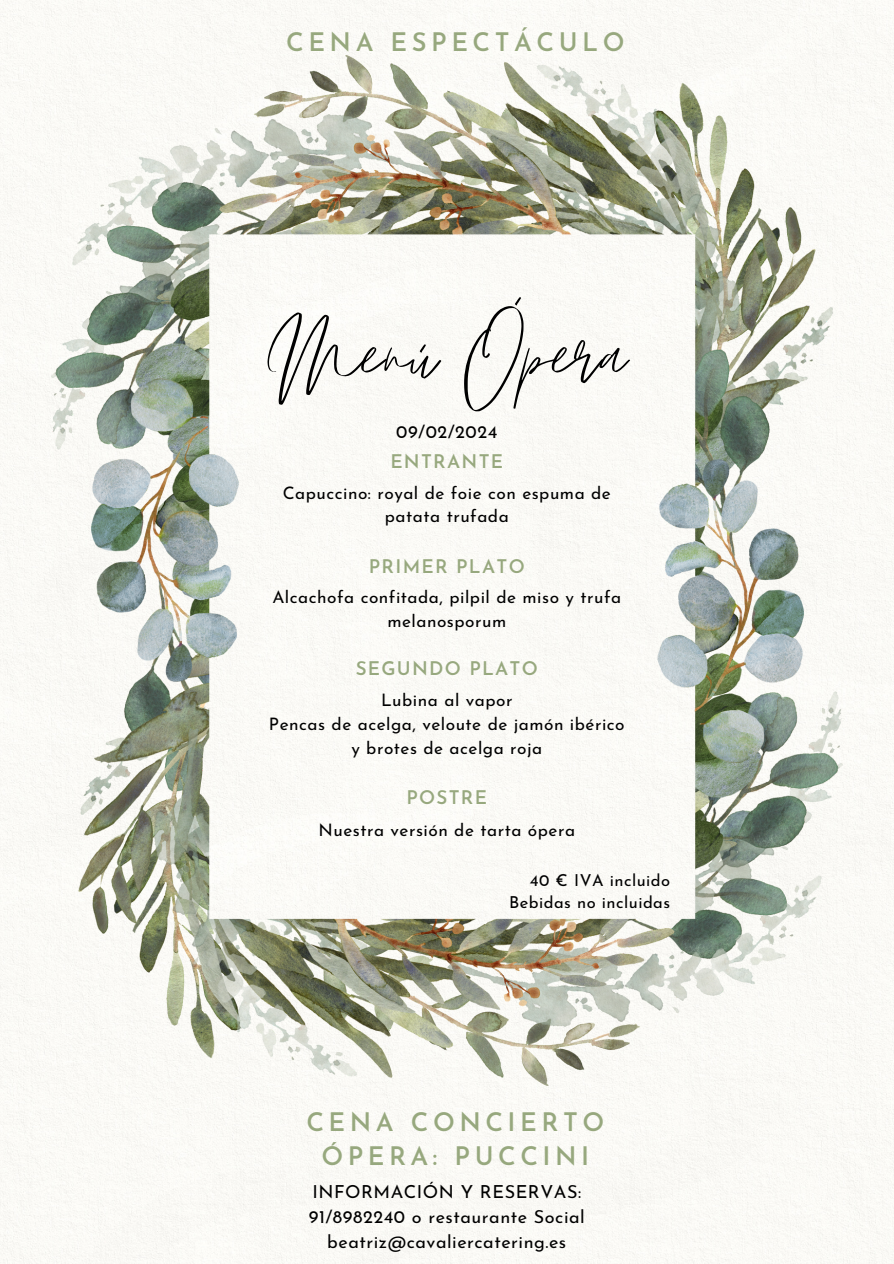
<style>
.page{position:relative;width:894px;height:1264px;background:#fff}
.page>*{position:absolute;margin:0;border:0;box-sizing:border-box;transform-origin:0 0}
.t1{font:134.55px "Emitha Script";color:#000}
.t2{font:600 25.5px/34.8px "Josefin Sans";letter-spacing:.175em;color:#97a87e;text-align:center}
.t3{font:600 18.75px "Josefin Sans";letter-spacing:.065em;color:#97a87e}
.t4{font:18px/24.8px "Josefin Sans";letter-spacing:.03em;color:#000;text-align:center}
.t5{font:17.25px/23.5px "Josefin Sans";letter-spacing:.03em;color:#000;text-align:center}
.t6{font:16.5px "Josefin Sans";letter-spacing:.03em;color:#000}
</style>
<div class="page">
<img style="left:51px;top:55px;width:791px;height:1030px">
<h4 class="t2" style="left:286px;top:27px;width:340px">CENA ESPECTÁCULO</h4>
<p class="t1" style="left:267px;top:283px;width:360px">Menú Ópera</p>
<p class="t4" style="left:396px;top:421px;width:103px">09/02/2024</p>
<h4 class="t3" style="left:390px;top:454px;width:114px">ENTRANTE</h4>
<h4 class="t5" style="left:283px;top:482px;width:329px">Capuccino: royal de foie con espuma de patata trufada</h4>
<h1 class="t3" style="left:369px;top:559px;width:157px">PRIMER PLATO</h1>
<h3 class="t5" style="left:272px;top:587px;width:350px">Alcachofa confitada, pilpil de miso y trufa melanosporum</h3>
<h3 class="t3" style="left:355px;top:661px;width:184px">SEGUNDO PLATO</h3>
<h3 class="t5" style="left:269px;top:690px;width:357px">Lubina al vapor<br>Pencas de acelga, veloute de jamón ibérico y brotes de acelga roja</h3>
<h4 class="t3" style="left:406px;top:790px;width:82px">POSTRE</h4>
<h4 class="t5" style="left:318px;top:819px;width:258px">Nuestra versión de tarta ópera</h4>
<h2 class="t6" style="left:529px;top:873px;width:142px">40 € IVA incluido</h2>
<h4 class="t6" style="left:509px;top:895px;width:163px">Bebidas no incluidas</h4>
<h3 class="t2" style="left:306px;top:1106px;width:299px">CENA CONCIERTO<br>ÓPERA: PUCCINI</h3>
<p class="t4" style="left:309px;top:1181px;width:277px">INFORMACIÓN Y RESERVAS:<br>91/8982240 o restaurante Social beatriz@cavaliercatering.es</p>
</div>
